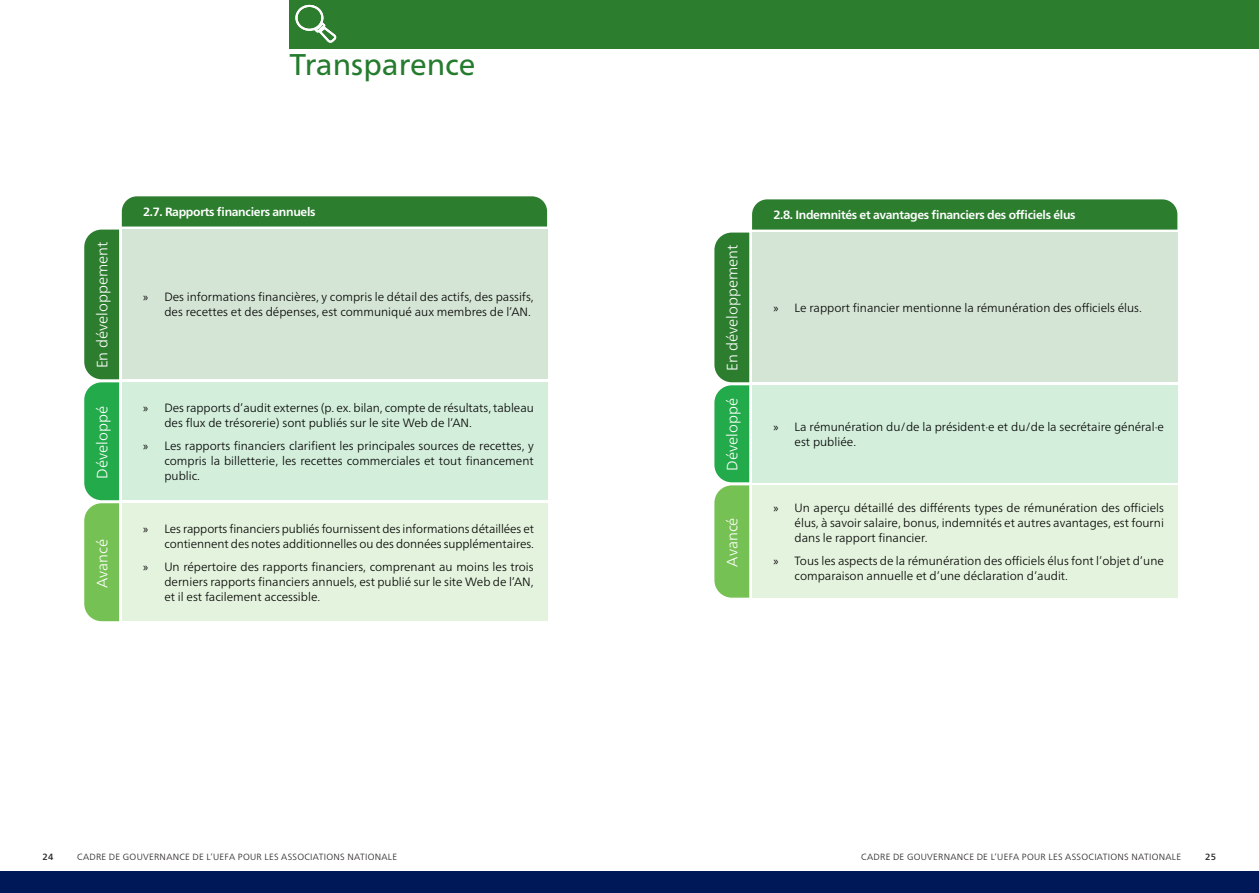
<style>
.page{position:relative;width:1259px;height:893px;background:#fff}
.page>*{position:absolute;margin:0;border:0;box-sizing:border-box;transform-origin:0 0}
.t1{font:30px "Frutiger Neue LTW1 G";color:#257c2e}
.t2{font:300 15px "Frutiger Neue LTW1 G";color:#fff}
.t3{font:300 12px/15px "Frutiger Neue LTW1 G";color:#000}
.t4{font:700 12px "Frutiger Neue LTW1 G";letter-spacing:-.025em;color:#fff}
.t5{font:300 9px "Frutiger Neue LTW1 G";letter-spacing:.03em;color:#231f20}
.t6{font:500 9px "Frutiger Neue LTW1 G";color:#231f20}
.s1{font-family:"Myriad Pro";font-weight:400}
</style>
<div class="page">
<div style="left:0;top:871px;width:1259px;height:22px;background:#011858"></div>
<div style="left:290px;top:0;width:969px;height:48px;background:#2d7d2f"></div>
<svg style="left:295px;top:5px;width:41px;height:38px"></svg>
<svg style="left:84px;top:196px;width:463px;height:425px;background:#c5e0c5"></svg>
<svg style="left:714px;top:199px;width:463px;height:399px;background:#c4dfc4"></svg>
<p class="t1" style="left:289px;top:43px;width:188px">Transparence</p>
<p class="t4" style="left:143px;top:203px;width:174px">2.7. Rapports financiers annuels</p>
<p class="t4" style="left:773px;top:206px;width:304px">2.8. Indemnités et avantages financiers des officiels élus</p>
<p class="t2" style="left:91px;top:368px;width:128px;rotate:-90deg">En développement</p>
<p class="t2" style="left:721px;top:371px;width:128px;rotate:-90deg">En développement</p>
<p class="t3" style="left:143px;top:289px;width:392px;text-align:right"><span class="s1">»</span> Des informations financières, y compris le détail des actifs, des passifs, des recettes et des dépenses, est communiqué aux membres de l’AN.</p>
<p class="t2" style="left:91px;top:479px;width:74px;rotate:-90deg">Développé</p>
<p class="t2" style="left:91px;top:588px;width:51px;rotate:-90deg">Avancé</p>
<p class="t3" style="left:164px;top:399px;width:371px;text-indent:-21px"><span class="s1">»</span> Des rapports d’audit externes (p. ex. bilan, compte de résultats, tableau des flux de trésorerie) sont publiés sur le site Web de l’AN.</p>
<p class="t3" style="left:164px;top:438px;width:371px;text-align:justify;text-indent:-21px"><span class="s1">»</span> Les rapports financiers clarifient les principales sources de recettes, y compris la billetterie, les recettes commerciales et tout financement public.</p>
<p class="t3" style="left:143px;top:520px;width:392px;text-align:right"><span class="s1">»</span> Les rapports financiers publiés fournissent des informations détaillées et contiennent des notes additionnelles ou des données supplémentaires.</p>
<p class="t3" style="left:164px;top:559px;width:371px;text-align:justify;text-indent:-21px"><span class="s1">»</span> Un répertoire des rapports financiers, comprenant au moins les trois derniers rapports financiers annuels, est publié sur le site Web de l’AN, et il est facilement accessible.</p>
<p class="t2" style="left:721px;top:471px;width:74px;rotate:-90deg">Développé</p>
<p class="t2" style="left:721px;top:567px;width:51px;rotate:-90deg">Avancé</p>
<p class="t3" style="left:773px;top:299px;width:370px"><span class="s1">»</span> Le rapport financier mentionne la rémunération des officiels élus.</p>
<p class="t3" style="left:794px;top:418px;width:371px;text-indent:-21px"><span class="s1">»</span> La rémunération du/de la président·e et du/de la secrétaire général·e est publiée.</p>
<p class="t3" style="left:794px;top:499px;width:371px;text-align:justify;text-indent:-21px"><span class="s1">»</span> Un aperçu détaillé des différents types de rémunération des officiels élus, à savoir salaire, bonus, indemnités et autres avantages, est fourni dans le rapport financier.</p>
<p class="t3" style="left:794px;top:553px;width:371px;text-indent:-21px"><span class="s1">»</span> Tous les aspects de la rémunération des officiels élus font l’objet d’une comparaison annuelle et d’une déclaration d’audit.</p>
<p class="t6" style="left:43px;top:850px;width:12px">24</p>
<p class="t5" style="left:77px;top:850px;width:321px">CADRE DE GOUVERNANCE DE L’UEFA POUR LES ASSOCIATIONS NATIONALE</p>
<p class="t5" style="left:861px;top:850px;width:321px">CADRE DE GOUVERNANCE DE L’UEFA POUR LES ASSOCIATIONS NATIONALE</p>
<p class="t6" style="left:1205px;top:850px;width:12px">25</p>
</div>
